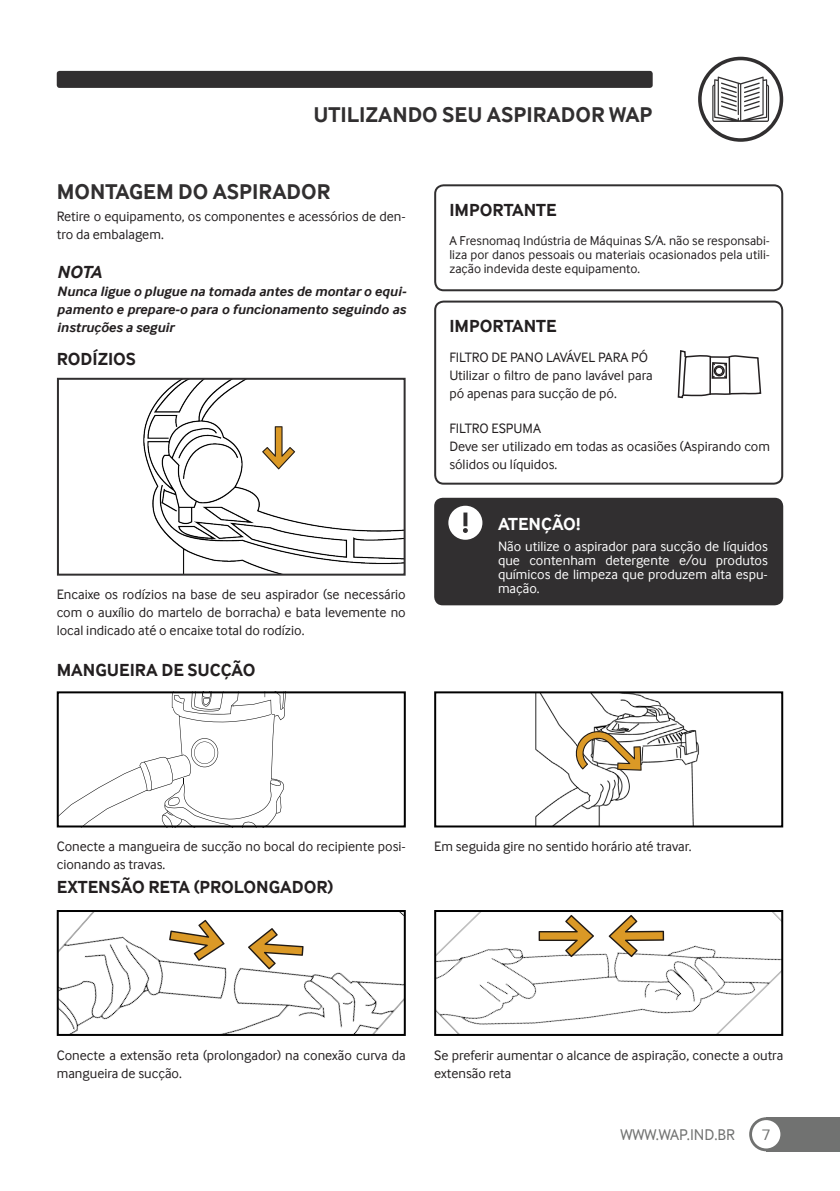
<style>
.page{position:relative;width:840px;height:1191px;background:#fff}
.page>*{position:absolute;margin:0;border:0;box-sizing:border-box;transform-origin:0 0}
.t1{font:700 22px "Inter Face";color:#312f30}
.t2{font:700 18px "Inter Face";color:#231f20}
.t3{font:700 18px "Inter Face";color:#fff}
.t4{font:italic 700 18px "Inter Face";color:#231f20}
.t5{font:16px "Inter Face";color:#717271}
.t6{font:14px/18px "Inter Face";color:#231f20}
.t7{font:14px/14px "Inter Face";color:#fff;text-align:justify}
.t8{font:italic 700 14px/18px "Inter Face";color:#231f20;text-align:justify}
.t9{font:13.2px/14px "Inter Face";color:#231f20;text-align:justify}
</style>
<div class="page">
<div style="left:765px;top:1117px;width:74px;height:34px;background:#717271"></div>
<svg style="left:748px;top:1117px;width:34px;height:34px"></svg>
<div style="left:751px;top:1120px;width:29px;height:28px;background:#fff;border-radius:50%"></div>
<div style="left:57px;top:71px;width:595px;height:17px;background:#312f30;border-radius:3px"></div>
<svg style="left:697px;top:57px;width:85px;height:85px"></svg>
<div style="left:701px;top:60px;width:78px;height:78px;background:#fff;border-radius:50%"></div>
<svg style="left:712px;top:77px;width:56px;height:45px"></svg>
<svg style="left:60px;top:694px;width:226px;height:130px"></svg>
<div style="left:434px;top:498px;width:348px;height:107px;background:#312f30;border-radius:9px"></div>
<div style="left:448px;top:506px;width:34px;height:34px;background:#fff;border-radius:50%"></div>
<svg style="left:463px;top:512px;width:4px;height:21px"></svg>
<div style="left:434px;top:184px;width:348px;height:107px;border:2px solid #312f30;border-radius:9px"></div>
<div style="left:434px;top:300px;width:348px;height:184px;border:2px solid #312f30;border-radius:9px"></div>
<svg style="left:677px;top:350px;width:84px;height:49px"></svg>
<div style="left:57px;top:691px;width:348px;height:136px;border:2px solid #000"></div>
<img style="left:535px;top:694px;width:164px;height:130px">
<div style="left:434px;top:691px;width:348px;height:136px;border:2px solid #000"></div>
<svg style="left:573px;top:729px;width:68px;height:41px"></svg>
<img style="left:60px;top:913px;width:342px;height:120px">
<div style="left:57px;top:910px;width:348px;height:126px;border:2px solid #000"></div>
<img style="left:437px;top:913px;width:342px;height:120px">
<div style="left:434px;top:910px;width:348px;height:126px;border:2px solid #000"></div>
<svg style="left:248px;top:928px;width:55px;height:41px"></svg>
<svg style="left:169px;top:920px;width:55px;height:41px"></svg>
<svg style="left:538px;top:915px;width:55px;height:42px"></svg>
<svg style="left:608px;top:915px;width:55px;height:42px"></svg>
<img style="left:143px;top:381px;width:259px;height:191px">
<div style="left:57px;top:378px;width:348px;height:197px;border:2px solid #312f30"></div>
<h1 class="t1" style="left:313px;top:102px;width:340px">UTILIZANDO SEU ASPIRADOR WAP</h1>
<h1 class="t1" style="left:57px;top:179px;width:275px">MONTAGEM DO ASPIRADOR</h1>
<p class="t6" style="left:57px;top:207px;width:350px">Retire o equipamento, os componentes e acessórios de den&shy;tro da embalagem.</p>
<p class="t4" style="left:57px;top:261px;width:46px">NOTA</p>
<p class="t8" style="left:57px;top:283px;width:351px">Nunca ligue o plugue na tomada antes de montar o equi&shy;pamento e prepare-o para o funcionamento seguindo as instruções a seguir</p>
<p class="t2" style="left:57px;top:348px;width:80px">RODÍZIOS</p>
<p class="t6" style="left:57px;top:585px;width:350px;text-align:justify">Encaixe os rodízios na base de seu aspirador (se necessário com o auxílio do martelo de borracha) e bata levemente no local indicado até o encaixe total do rodízio.</p>
<p class="t2" style="left:57px;top:660px;width:200px">MANGUEIRA DE SUCÇÃO</p>
<p class="t2" style="left:449px;top:200px;width:109px">IMPORTANTE</p>
<p class="t9" style="left:449px;top:234px;width:322px">A Fresnomaq Indústria de Máquinas S/A. não se responsabi&shy;liza por danos pessoais ou materiais ocasionados pela utili&shy;zação indevida deste equipamento.</p>
<p class="t2" style="left:449px;top:316px;width:109px">IMPORTANTE</p>
<p class="t6" style="left:449px;top:348px;width:205px">FILTRO DE PANO LAVÁVEL PARA PÓ<br>Utilizar o filtro de pano lavável para pó apenas para sucção de pó.</p>
<p class="t6" style="left:449px;top:419px;width:322px">FILTRO ESPUMA<br>Deve ser utilizado em todas as ocasiões (Aspirando com sólidos ou líquidos.</p>
<p class="t3" style="left:497px;top:513px;width:84px">ATENÇÃO!</p>
<p class="t7" style="left:497px;top:539px;width:271px">Não utilize o aspirador para sucção de líquidos que contenham detergente e/ou produtos químicos de limpeza que produzem alta espu&shy;mação.</p>
<p class="t6" style="left:57px;top:837px;width:350px">Conecte a mangueira de sucção no bocal do recipiente posi&shy;cionando as travas.</p>
<p class="t6" style="left:434px;top:837px;width:259px">Em seguida gire no sentido horário até travar.</p>
<p class="t2" style="left:57px;top:876px;width:278px">EXTENSÃO RETA (PROLONGADOR)</p>
<p class="t6" style="left:57px;top:1045px;width:350px">Conecte a extensão reta (prolongador) na conexão curva da mangueira de sucção.</p>
<p class="t6" style="left:434px;top:1045px;width:350px">Se preferir aumentar o alcance de aspiração, conecte a outra extensão reta</p>
<p class="t5" style="left:620px;top:1125px;width:116px">WWW.WAP.IND.BR</p>
<p class="t5" style="left:761px;top:1125px;width:10px">7</p>
</div>
